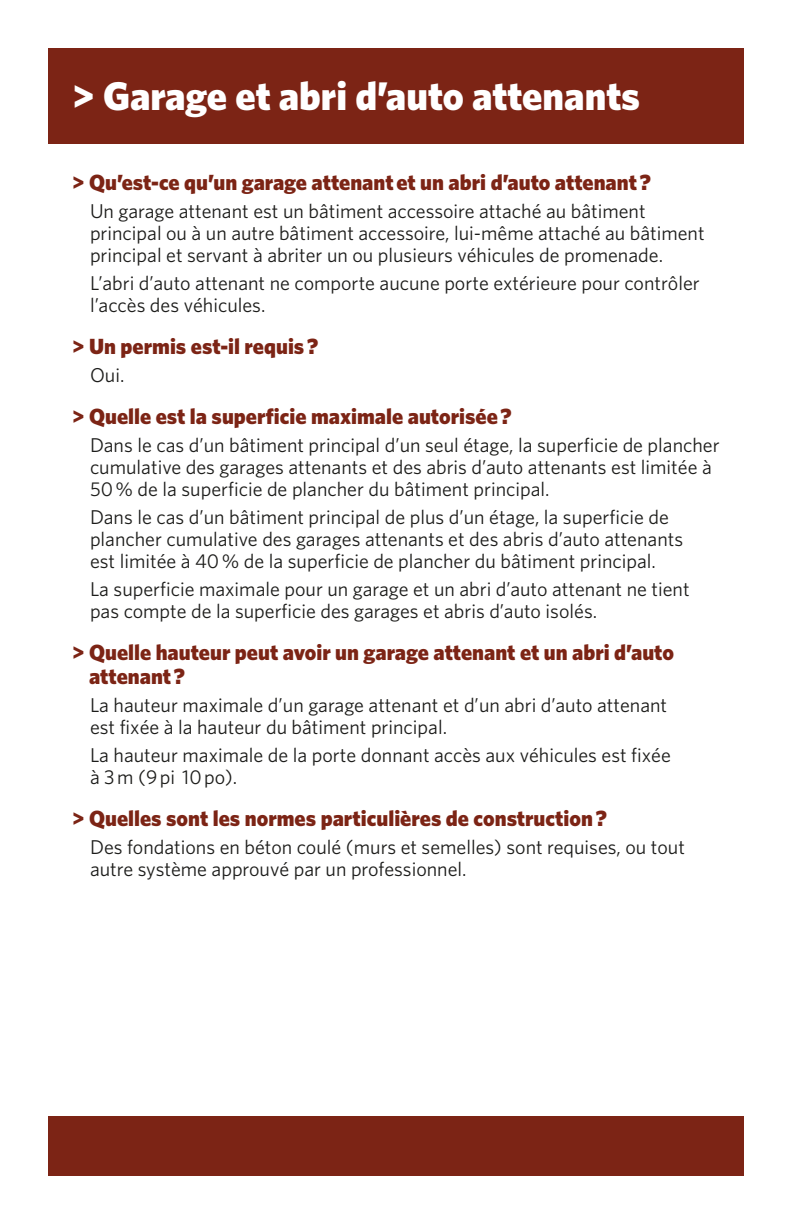
<style>
.page{position:relative;width:792px;height:1224px;background:#fff}
.page>*{position:absolute;margin:0;border:0;box-sizing:border-box;transform-origin:0 0}
.t1{font:900 40px "Whitney";color:#fff}
.t2{font:900 22px/24px "Whitney";color:#7c2415}
.t3{font:20px/22px "Whitney";color:#1d1d1b}
</style>
<div class="page">
<div style="left:48px;top:1116px;width:696px;height:60px;background:#7c2415"></div>
<div style="left:48px;top:48px;width:696px;height:96px;background:#7c2415"></div>
<h1 class="t1" style="left:72px;top:72px;width:570px">&gt; Garage et abri d’auto attenants</h1>
<p class="t2" style="left:72px;top:170px;width:580px">&gt; Qu’est-ce qu’un garage attenant et un abri d’auto attenant ?</p>
<p class="t3" style="left:90px;top:200px;width:616px">Un garage attenant est un bâtiment accessoire attaché au bâtiment principal ou à un autre bâtiment accessoire, lui-même attaché au bâtiment principal et servant à abriter un ou plusieurs véhicules de promenade.</p>
<p class="t3" style="left:90px;top:272px;width:611px">L’abri d’auto attenant ne comporte aucune porte extérieure pour contrôler l’accès des véhicules.</p>
<p class="t2" style="left:72px;top:334px;width:248px">&gt; Un permis est-il requis ?</p>
<p class="t3" style="left:90px;top:364px;width:36px">Oui.</p>
<p class="t2" style="left:72px;top:404px;width:441px">&gt; Quelle est la superficie maximale autorisée ?</p>
<p class="t3" style="left:90px;top:434px;width:631px">Dans le cas d’un bâtiment principal d’un seul étage, la superficie de plancher cumulative des garages attenants et des abris d’auto attenants est limitée à<br>50 % de la superficie de plancher du bâtiment principal.</p>
<p class="t3" style="left:90px;top:506px;width:595px">Dans le cas d’un bâtiment principal de plus d’un étage, la superficie de plancher cumulative des garages attenants et des abris d’auto attenants est limitée à 40 % de la superficie de plancher du bâtiment principal.</p>
<p class="t3" style="left:90px;top:578px;width:601px">La superficie maximale pour un garage et un abri d’auto attenant ne tient pas compte de la superficie des garages et abris d’auto isolés.</p>
<p class="t2" style="left:89px;top:640px;width:586px;text-indent:-17px">&gt; Quelle hauteur peut avoir un garage attenant et un abri d’auto attenant ?</p>
<p class="t3" style="left:90px;top:694px;width:579px">La hauteur maximale d’un garage attenant et d’un abri d’auto attenant est fixée à la hauteur du bâtiment principal.</p>
<p class="t3" style="left:90px;top:744px;width:582px">La hauteur maximale de la porte donnant accès aux véhicules est fixée à 3 m (9 pi 10 po).</p>
<p class="t2" style="left:72px;top:806px;width:536px">&gt; Quelles sont les normes particulières de construction ?</p>
<p class="t3" style="left:90px;top:836px;width:596px">Des fondations en béton coulé (murs et semelles) sont requises, ou tout autre système approuvé par un professionnel.</p>
</div>
